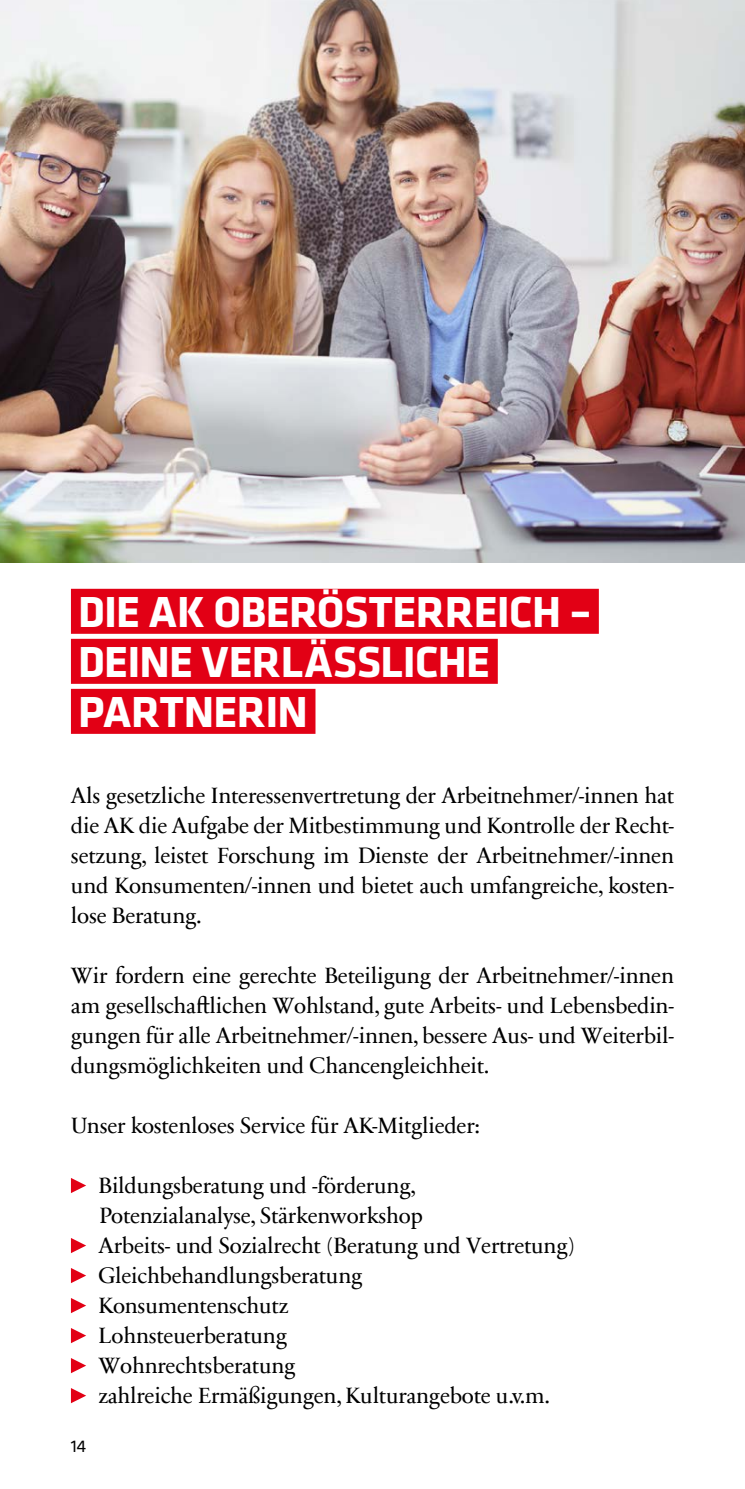
<style>
.page{position:relative;width:745px;height:1489px;background:#fff}
.page>*{position:absolute;margin:0;border:0;box-sizing:border-box;transform-origin:0 0}
.t1{font:700 45px/50px "Klavika Basic";letter-spacing:-.015em;color:#fff}
.t2{font:22.5px/30px "Sabon Next Com";letter-spacing:-.01em;color:#000;text-align:justify}
.t3{font:17.5px "Klavika Basic";color:#000}
</style>
<div class="page">
<div style="left:71px;top:588px;width:527px;height:45px;background:#e20015"></div>
<div style="left:71px;top:638px;width:426px;height:45px;background:#e20015"></div>
<div style="left:71px;top:688px;width:244px;height:45px;background:#e20015"></div>
<svg style="left:71px;top:1178px;width:15px;height:14px"></svg>
<svg style="left:71px;top:1238px;width:15px;height:14px"></svg>
<svg style="left:71px;top:1268px;width:15px;height:14px"></svg>
<svg style="left:71px;top:1298px;width:15px;height:14px"></svg>
<svg style="left:71px;top:1328px;width:15px;height:14px"></svg>
<svg style="left:71px;top:1358px;width:15px;height:14px"></svg>
<svg style="left:71px;top:1388px;width:15px;height:14px"></svg>
<img style="left:0;top:0;width:744px;height:563px">
<h1 class="t1" style="left:78px;top:584px;width:514px">DIE AK OBERÖSTERREICH –<br>DEINE VERLÄSSLICHE<br>PARTNERIN</h1>
<p class="t2" style="left:71px;top:779px;width:604px">Als gesetzliche Interessenvertretung der Arbeitnehmer/-innen hat die AK die Aufgabe der Mitbestimmung und Kontrolle der Recht&shy;setzung, leistet Forschung im Dienste der Arbeitnehmer/-innen und Konsumenten/-innen und bietet auch umfangreiche, kosten&shy;lose Beratung.</p>
<p class="t2" style="left:71px;top:959px;width:604px">Wir fordern eine gerechte Beteiligung der Arbeitnehmer/-innen am gesellschaftlichen Wohlstand, gute Arbeits- und Lebensbedin&shy;gungen für alle Arbeitnehmer/-innen, bessere Aus- und Weiterbil&shy;dungsmöglichkeiten und Chancengleichheit.</p>
<p class="t2" style="left:71px;top:1109px;width:410px">Unser kostenloses Service für AK-Mitglieder:</p>
<p class="t2" style="left:98px;top:1169px;width:478px;text-align:left">Bildungsberatung und -förderung, Potenzialanalyse, Stärkenworkshop<br>Arbeits- und Sozialrecht (Beratung und Vertretung)<br>Gleichbehandlungsberatung<br>Konsumentenschutz<br>Lohnsteuerberatung<br>Wohnrechtsberatung<br>zahlreiche Ermäßigungen, Kulturangebote u.v.m.</p>
<p class="t3" style="left:71px;top:1434px;width:17px">14</p>
</div>
